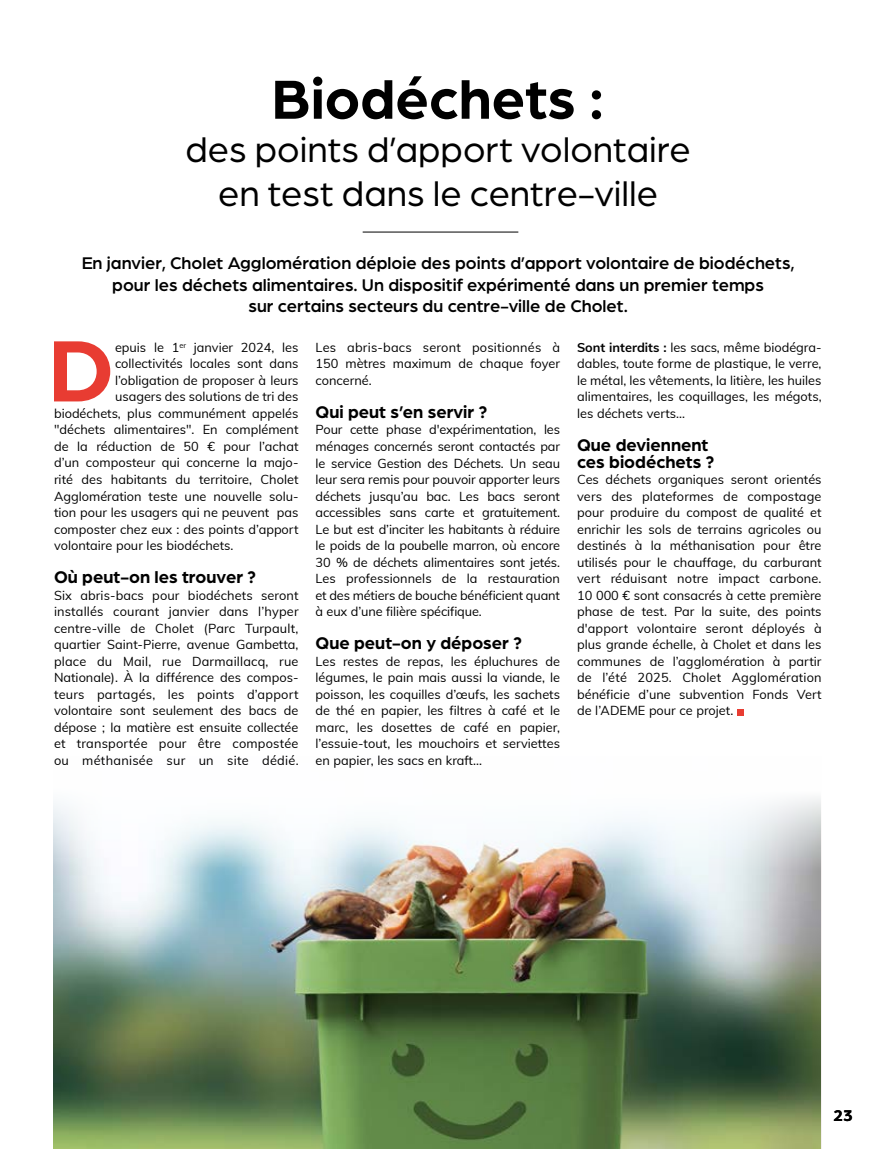
<style>
.page{position:relative;width:872px;height:1149px;background:#fff}
.page>*{position:absolute;margin:0;border:0;box-sizing:border-box;transform-origin:0 0}
.t1{font:700 92.7px "Arboria";color:#e83c32}
.t2{font:700 58.5px "Arboria";color:#000}
.t3{font:37.5px/43.5px "Arboria";color:#000;text-align:center}
.t4{font:500 18px/21.6px "Arboria";color:#000;text-align:center}
.t5{font:700 18px/16.5px "Arboria";color:#000}
.t6{font:700 16.5px "Arboria";color:#000}
.t7{font:12.75px/16.5px "Muli";color:#000;text-align:justify}
.s1{font-weight:700}
</style>
<div class="page">
<img style="left:54px;top:798px;width:767px;height:350px">
<div style="left:737px;top:708px;width:6px;height:7px;background:#e83c32"></div>
<hr style="left:363px;top:232px;width:155px;height:1px;background:#000">
<h2 class="t2" style="left:271px;top:59px;width:335px">Biodéchets :</h2>
<h3 class="t3" style="left:185px;top:126px;width:507px">des points d’apport volontaire en test dans le centre-ville</h3>
<h3 class="t4" style="left:82px;top:251px;width:714px">En janvier, Cholet Agglomération déploie des points d’apport volontaire de biodéchets, pour les déchets alimentaires. Un dispositif expérimenté dans un premier temps<br>sur certains secteurs du centre-ville de Cholet.</h3>
<h1 class="t1" style="left:48px;top:306px;width:67px">D</h1>
<p class="t7" style="left:115px;top:338px;width:185px">epuis le 1<sup>er</sup> janvier 2024, les</p>
<p class="t7" style="left:115px;top:355px;width:185px">collectivités locales sont dans</p>
<p class="t7" style="left:115px;top:371px;width:185px">l’obligation de proposer à leurs</p>
<p class="t7" style="left:115px;top:388px;width:185px">usagers des solutions de tri des</p>
<p class="t7" style="left:54px;top:404px;width:246px">biodéchets, plus communément appelés</p>
<p class="t7" style="left:54px;top:421px;width:246px">"déchets alimentaires". En complément</p>
<p class="t7" style="left:54px;top:437px;width:246px">de la réduction de 50 € pour l’achat</p>
<p class="t7" style="left:54px;top:454px;width:246px">d’un composteur qui concerne la majo-</p>
<p class="t7" style="left:54px;top:470px;width:246px">rité des habitants du territoire, Cholet</p>
<p class="t7" style="left:54px;top:487px;width:246px">Agglomération teste une nouvelle solu-</p>
<p class="t7" style="left:54px;top:503px;width:246px">tion pour les usagers qui ne peuvent pas</p>
<p class="t7" style="left:54px;top:520px;width:246px">composter chez eux : des points d’apport</p>
<p class="t7" style="left:54px;top:536px;width:181px">volontaire pour les biodéchets.</p>
<h3 class="t5" style="left:54px;top:567px;width:204px">Où peut-on les trouver ?</h3>
<p class="t7" style="left:54px;top:586px;width:246px">Six abris-bacs pour biodéchets seront installés courant janvier dans l’hyper centre-ville de Cholet (Parc Turpault, quartier Saint-Pierre, avenue Gambetta, place du Mail, rue Darmaillacq, rue Nationale). À la différence des compos&shy;teurs partagés, les points d’apport volontaire sont seulement des bacs de dépose ; la matière est ensuite collectée et transportée pour être compostée ou méthanisée sur un site dédié.</p>
<p class="t7" style="left:315px;top:338px;width:246px">Les abris-bacs seront positionnés à 150 mètres maximum de chaque foyer concerné.</p>
<h3 class="t5" style="left:315px;top:402px;width:173px">Qui peut s’en servir ?</h3>
<p class="t7" style="left:315px;top:421px;width:246px">Pour cette phase d'expérimentation, les ménages concernés seront contactés par le service Gestion des Déchets. Un seau leur sera remis pour pouvoir apporter leurs déchets jusqu’au bac. Les bacs seront accessibles sans carte et gratuitement.<br>Le but est d’inciter les habitants à réduire le poids de la poubelle marron, où encore 30 % de déchets alimentaires sont jetés.<br>Les professionnels de la restauration et des métiers de bouche bénéficient quant à eux d’une filière spécifique.</p>
<h3 class="t5" style="left:315px;top:633px;width:208px">Que peut-on y déposer ?</h3>
<p class="t7" style="left:315px;top:652px;width:246px">Les restes de repas, les épluchures de légumes, le pain mais aussi la viande, le poisson, les coquilles d’œufs, les sachets de thé en papier, les filtres à café et le marc, les dosettes de café en papier, l’essuie-tout, les mouchoirs et serviettes en papier, les sacs en kraft...</p>
<p class="t7" style="left:577px;top:338px;width:246px"><span class="s1">Sont interdits :</span> les sacs, même biodégra&shy;dables, toute forme de plastique, le verre, le métal, les vêtements, la litière, les huiles alimentaires, les coquillages, les mégots, les déchets verts...</p>
<h3 class="t5" style="left:577px;top:435px;width:139px">Que deviennent ces biodéchets ?</h3>
<p class="t7" style="left:577px;top:470px;width:246px">Ces déchets organiques seront orientés vers des plateformes de compostage pour produire du compost de qualité et enrichir les sols de terrains agricoles ou destinés à la méthanisation pour être utilisés pour le chauffage, du carburant vert réduisant notre impact carbone.<br>10 000 € sont consacrés à cette première phase de test. Par la suite, des points d'apport volontaire seront déployés à plus grande échelle, à Cholet et dans les communes de l’agglomération à partir de l’été 2025. Cholet Agglomération bénéficie d’une subvention Fonds Vert de l’ADEME pour ce projet.</p>
<p class="t6" style="left:833px;top:1103px;width:21px">23</p>
</div>
